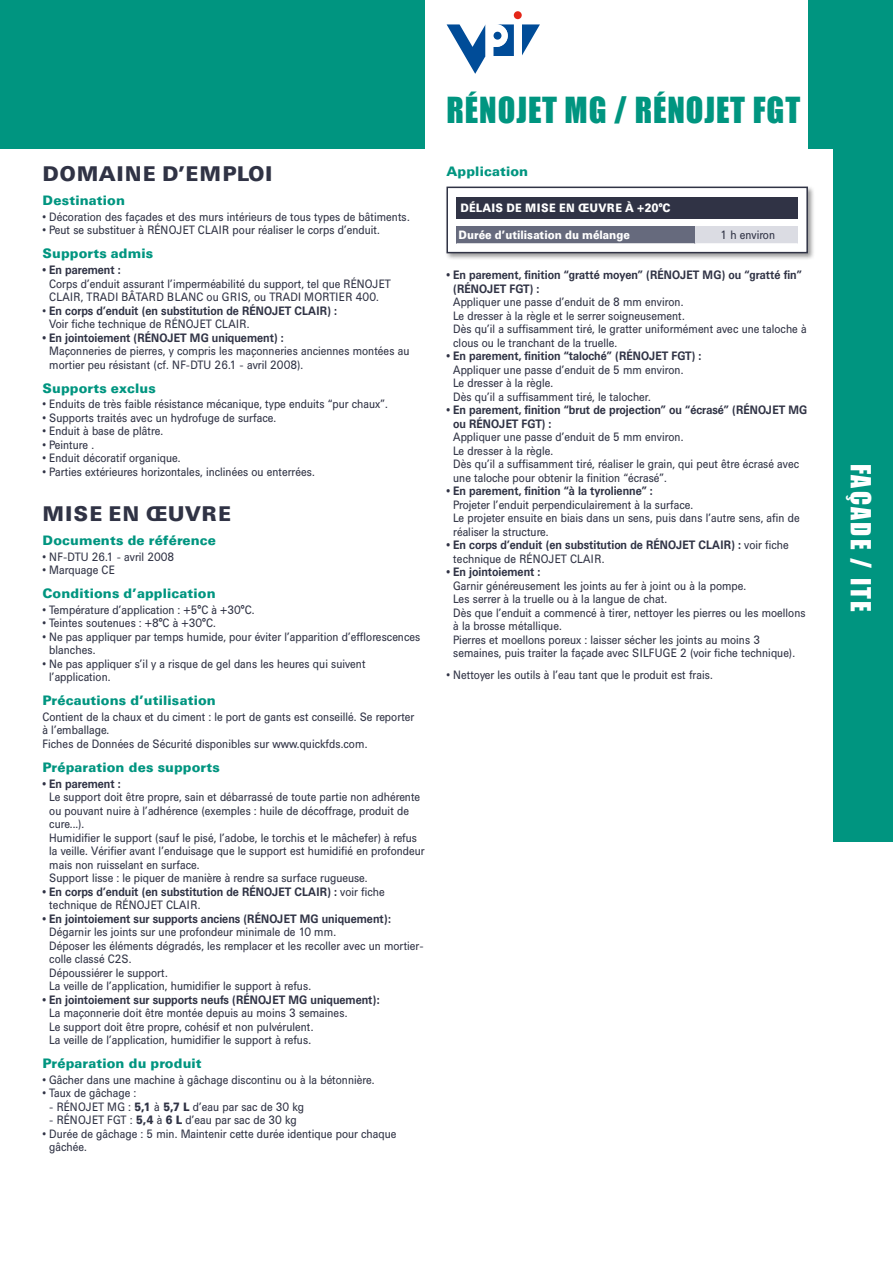
<style>
.page{position:relative;width:893px;height:1263px;background:#fff}
.page>*{position:absolute;margin:0;border:0;box-sizing:border-box;transform-origin:0 0}
.t1{font:33px "Impact";letter-spacing:.03em;color:#009580}
.t2{font:25.5px "Impact";letter-spacing:.085em;color:#fff}
.t3{font:900 21px "Univers BQ";letter-spacing:.04em;color:#303345}
.t4{font:900 13.5px "Univers BQ";letter-spacing:.01em;color:#009580}
.t5{font:12px/13.5px "Univers BQ";color:#303345;scale:.9 1}
.t6{font:700 12px/13.5px "Univers BQ";color:#303345;scale:.9 1}
.t7{font:900 12px "Univers BQ";color:#fff;scale:.9 1}
.s1{font-weight:400}
.s2{font-weight:900}
</style>
<div class="page">
<div style="left:0;top:0;width:893px;height:149px;background:#009580"></div>
<div style="left:833px;top:0;width:60px;height:842px;background:#009580"></div>
<div style="left:445px;top:185px;width:370px;height:76px;background:#000;opacity:.4"></div>
<div style="left:447px;top:187px;width:360px;height:66px;background:#fff"></div>
<div style="left:456px;top:226px;width:239px;height:17px;background:#666a7d"></div>
<div style="left:696px;top:226px;width:102px;height:17px;background:#dbdce3"></div>
<div style="left:446px;top:187px;width:362px;height:66px;border:2px solid #303345"></div>
<div style="left:456px;top:197px;width:342px;height:21px;background:#303345"></div>
<div style="left:425px;top:0;width:383px;height:149px;background:#fff"></div>
<svg style="left:522px;top:24px;width:18px;height:32px"></svg>
<div style="left:514px;top:11px;width:8px;height:8px;background:#e42618;border-radius:50%"></div>
<svg style="left:447px;top:24px;width:67px;height:50px"></svg>
<div style="left:493px;top:32px;width:8px;height:8px;background:#004c98;border-radius:50%"></div>
<h3 class="t3" style="left:43px;top:162px;width:72px">Domaine</h3>
<h3 class="t3" style="left:162px;top:162px;width:74px">d’emploi</h3>
<p class="t4" style="left:43px;top:193px;width:84px">Destination</p>
<p class="t5" style="left:43px;top:210px;width:409px">• Décoration des façades et des murs intérieurs de tous types de bâtiments.</p>
<p class="t5" style="left:43px;top:224px;width:376px">• Peut se substituer à RÉNOJET CLAIR pour réaliser le corps d’enduit.</p>
<p class="t4" style="left:43px;top:246px;width:112px">Supports admis</p>
<p class="t6" style="left:43px;top:263px;width:88px">• En parement :</p>
<p class="t5" style="left:49px;top:277px;width:381px">Corps d’enduit assurant l’imperméabilité du support, tel que RÉNOJET<br>CLAIR, TRADI BÂTARD BLANC ou GRIS, ou TRADI MORTIER 400.</p>
<p class="t6" style="left:49px;top:304px;width:321px;text-indent:-7px"><span class="s1">•</span> En corps d’enduit (en substitution de RÉNOJET CLAIR) :<br><span class="s1">Voir fiche technique de RÉNOJET CLAIR.</span></p>
<p class="t6" style="left:43px;top:331px;width:269px">• En jointoiement (RÉNOJET MG uniquement) :</p>
<p class="t5" style="left:49px;top:344px;width:402px">Maçonneries de pierres, y compris les maçonneries anciennes montées au mortier peu résistant (cf. NF-DTU 26.1 - avril 2008).</p>
<p class="t4" style="left:43px;top:380px;width:115px">Supports exclus</p>
<p class="t5" style="left:43px;top:398px;width:385px">• Enduits de très faible résistance mécanique, type enduits “pur chaux”.</p>
<p class="t5" style="left:43px;top:411px;width:261px">• Supports traités avec un hydrofuge de surface.</p>
<p class="t5" style="left:43px;top:425px;width:135px">• Enduit à base de plâtre.</p>
<p class="t5" style="left:43px;top:438px;width:59px">• Peinture .</p>
<p class="t5" style="left:43px;top:452px;width:155px">• Enduit décoratif organique.</p>
<p class="t5" style="left:43px;top:465px;width:304px">• Parties extérieures horizontales, inclinées ou enterrées.</p>
<h3 class="t3" style="left:43px;top:502px;width:142px">M ISE EN Œuvre</h3>
<p class="t4" style="left:43px;top:533px;width:175px">Documents de référence</p>
<p class="t5" style="left:43px;top:550px;width:148px">• NF-DTU 26.1 - avril 2008</p>
<p class="t5" style="left:43px;top:563px;width:82px">• Marquage CE</p>
<p class="t4" style="left:43px;top:586px;width:175px">Conditions d’application</p>
<p class="t5" style="left:43px;top:603px;width:237px">• Température d’application : +5°C à +30°C.</p>
<p class="t5" style="left:43px;top:617px;width:194px">• Teintes soutenues : +8°C à +30°C.</p>
<p class="t5" style="left:49px;top:630px;width:414px;text-indent:-7px">• Ne pas appliquer par temps humide, pour éviter l’apparition d’efflorescences blanches.</p>
<p class="t5" style="left:49px;top:657px;width:353px;text-indent:-7px">• Ne pas appliquer s’il y a risque de gel dans les heures qui suivent l’application.</p>
<p class="t4" style="left:43px;top:693px;width:175px">Précautions d’utilisation</p>
<p class="t5" style="left:43px;top:710px;width:415px">Contient de la chaux et du ciment : le port de gants est conseillé. Se reporter à l’emballage.<br>Fiches de Données de Sécurité disponibles sur www.quickfds.com.</p>
<p class="t4" style="left:43px;top:760px;width:179px">Préparation des supports</p>
<p class="t6" style="left:43px;top:777px;width:88px">• En parement :</p>
<p class="t5" style="left:49px;top:790px;width:419px">Le support doit être propre, sain et débarrassé de toute partie non adhérente ou pouvant nuire à l’adhérence (exemples : huile de décoffrage, produit de cure...).<br>Humidifier le support (sauf le pisé, l’adobe, le torchis et le mâchefer) à refus la veille. Vérifier avant l’enduisage que le support est humidifié en profondeur mais non ruisselant en surface.<br>Support lisse : le piquer de manière à rendre sa surface rugueuse.</p>
<p class="t6" style="left:49px;top:885px;width:374px;text-indent:-7px">• En corps d’enduit (en substitution de RÉNOJET CLAIR) : <span class="s1">voir fiche technique de RÉNOJET CLAIR.</span></p>
<p class="t6" style="left:43px;top:912px;width:388px">• En jointoiement sur supports anciens (RÉNOJET MG uniquement):</p>
<p class="t5" style="left:49px;top:925px;width:417px">Dégarnir les joints sur une profondeur minimale de 10 mm.<br>Déposer les éléments dégradés, les remplacer et les recoller avec un mortier&shy;colle classé C2S.<br>Dépoussiérer le support.<br>La veille de l’application, humidifier le support à refus.</p>
<p class="t6" style="left:43px;top:993px;width:376px">• En jointoiement sur supports neufs (RÉNOJET MG uniquement):</p>
<p class="t5" style="left:49px;top:1006px;width:333px">La maçonnerie doit être montée depuis au moins 3 semaines.<br>Le support doit être propre, cohésif et non pulvérulent.<br>La veille de l’application, humidifier le support à refus.</p>
<p class="t4" style="left:43px;top:1056px;width:160px">Préparation du produit</p>
<p class="t5" style="left:43px;top:1073px;width:370px">• Gâcher dans une machine à gâchage discontinu ou à la bétonnière.</p>
<p class="t5" style="left:43px;top:1086px;width:106px">• Taux de gâchage :</p>
<p class="t5" style="left:49px;top:1100px;width:285px">- RÉNOJET MG : <span class="s2">5,1</span> à <span class="s2">5,7 L</span> d’eau par sac de 30 kg</p>
<p class="t5" style="left:49px;top:1113px;width:277px">- RÉNOJET FGT : <span class="s2">5,4</span> à <span class="s2">6 L</span> d’eau par sac de 30 kg</p>
<p class="t5" style="left:49px;top:1127px;width:387px;text-indent:-7px">• Durée de gâchage : 5 min. Maintenir cette durée identique pour chaque gâchée.</p>
<h1 class="t1" style="left:446px;top:90px;width:355px">RÉNOJET MG / RÉNOJET FGT</h1>
<p class="t4" style="left:446px;top:164px;width:83px">Application</p>
<p class="t7" style="left:460px;top:201px;width:18px">Délais</p>
<p class="t7" style="left:506px;top:201px;width:42px">de mise</p>
<p class="t7" style="left:559px;top:201px;width:32px">en œuvre</p>
<p class="t7" style="left:625px;top:201px;width:52px">à +20°C</p>
<p class="t7" style="left:459px;top:228px;width:192px">Durée d’utilisation du mélange</p>
<p class="t5" style="left:720px;top:228px;width:62px">1 h environ</p>
<p class="t6" style="left:453px;top:269px;width:389px;text-indent:-7px">• En parement, finition “gratté moyen” (RÉNOJET MG) ou “gratté fin” (RÉNOJET FGT) :</p>
<p class="t5" style="left:453px;top:296px;width:394px">Appliquer une passe d’enduit de 8 mm environ.<br>Le dresser à la règle et le serrer soigneusement.<br>Dès qu’il a suffisamment tiré, le gratter uniformément avec une taloche à clous ou le tranchant de la truelle.</p>
<p class="t6" style="left:446px;top:350px;width:284px">• En parement, finition “taloché” (RÉNOJET FGT) :</p>
<p class="t5" style="left:453px;top:363px;width:257px">Appliquer une passe d’enduit de 5 mm environ.<br>Le dresser à la règle.<br>Dès qu’il a suffisamment tiré, le talocher.</p>
<p class="t6" style="left:453px;top:404px;width:395px;text-indent:-7px">• En parement, finition “brut de projection” ou “écrasé” (RÉNOJET MG ou RÉNOJET FGT) :</p>
<p class="t5" style="left:453px;top:431px;width:386px">Appliquer une passe d’enduit de 5 mm environ.<br>Le dresser à la règle.<br>Dès qu’il a suffisamment tiré, réaliser le grain, qui peut être écrasé avec une taloche pour obtenir la finition “écrasé”.</p>
<p class="t6" style="left:446px;top:485px;width:231px">• En parement, finition “à la tyrolienne” :</p>
<p class="t5" style="left:453px;top:498px;width:386px">Projeter l’enduit perpendiculairement à la surface.<br>Le projeter ensuite en biais dans un sens, puis dans l’autre sens, afin de réaliser la structure.</p>
<p class="t6" style="left:453px;top:539px;width:374px;text-indent:-7px">• En corps d’enduit (en substitution de RÉNOJET CLAIR) : <span class="s1">voir fiche technique de RÉNOJET CLAIR.</span></p>
<p class="t6" style="left:446px;top:566px;width:106px">• En jointoiement :</p>
<p class="t5" style="left:453px;top:579px;width:393px">Garnir généreusement les joints au fer à joint ou à la pompe.<br>Les serrer à la truelle ou à la langue de chat.<br>Dès que l’enduit a commencé à tirer, nettoyer les pierres ou les moellons à la brosse métallique.<br>Pierres et moellons poreux : laisser sécher les joints au moins 3 semaines, puis traiter la façade avec SILFUGE 2 (voir fiche technique).</p>
<p class="t5" style="left:446px;top:669px;width:297px">• Nettoyer les outils à l’eau tant que le produit est frais.</p>
<h2 class="t2" style="left:876px;top:463px;width:150px;rotate:90deg">FAÇADE / ITE</h2>
</div>
